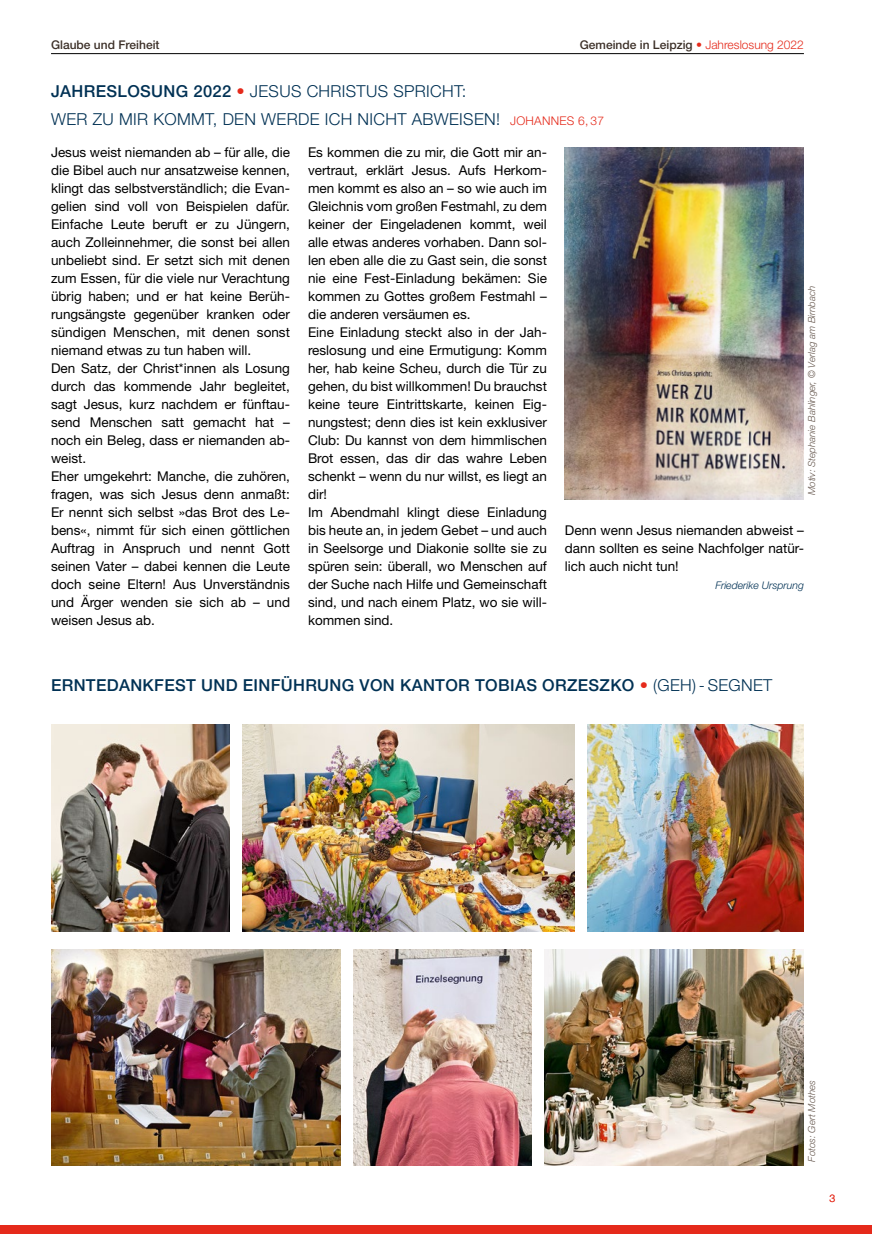
<style>
.page{position:relative;width:872px;height:1234px;background:#fff}
.page>*{position:absolute;margin:0;border:0;box-sizing:border-box;transform-origin:0 0}
.t1{font:300 16.5px/28px "Helvetica Neue LT Pro";letter-spacing:.02em;color:#003154}
.t2{font:500 16.5px "Helvetica Neue LT Pro";letter-spacing:.02em;color:#003154}
.t3{font:13.5px/18px "Helvetica Neue LT Pro";color:#000}
.t4{font:500 12px "Helvetica Neue LT Pro";color:#3c3028}
.t5{font:italic 300 10.5px "Helvetica Neue LT Pro";color:#003154}
.t6{font:300 10.5px "Helvetica Neue LT Pro";color:#e52a1b}
.t7{font:italic 300 9.75px "Helvetica Neue LT Pro";letter-spacing:-.005em;color:#695b52}
.s1{font-weight:300;color:#e52a1b}
.s2{font-weight:500}
.s3{font-weight:500;color:#e52a1b}
.s4{font-size:12px;color:#e52a1b}
.s5{color:#e52a1b}
.s6{font-weight:300}
</style>
<div class="page">
<div style="left:0;top:1225px;width:872px;height:8px;background:#e52a1b"></div>
<hr style="left:51px;top:53px;width:753px;height:1px;background:#000">
<img style="left:51px;top:724px;width:179px;height:207px">
<img style="left:242px;top:724px;width:332px;height:207px">
<img style="left:353px;top:949px;width:178px;height:216px">
<img style="left:587px;top:724px;width:217px;height:207px">
<img style="left:51px;top:949px;width:289px;height:216px">
<img style="left:544px;top:949px;width:260px;height:216px">
<img style="left:565px;top:147px;width:239px;height:352px">
<p class="t4" style="left:580px;top:37px;width:226px">Gemeinde in Leipzig <span class="s1">• Jahreslosung 2022</span></p>
<p class="t1" style="left:51px;top:77px;width:554px"><span class="s2">JAHRESLOSUNG 2022</span> <span class="s3">•</span> JESUS CHRISTUS SPRICHT:<br>WER ZU MIR KOMMT, DEN WERDE ICH NICHT ABWEISEN! <span class="s4">JOHANNES 6, 37</span></p>
<p class="t3" style="left:51px;top:143px;width:240px">Jesus weist niemanden ab – für alle, die die Bibel auch nur ansatzweise kennen, klingt das selbstverständlich; die Evan&shy;gelien sind voll von Beispielen dafür.<br>Einfache Leute beruft er zu Jüngern, auch Zolleinnehmer, die sonst bei allen unbeliebt sind. Er setzt sich mit denen zum Essen, für die viele nur Verachtung übrig haben; und er hat keine Berüh&shy;rungsängste gegenüber kranken oder sündigen Menschen, mit denen sonst niemand etwas zu tun haben will.<br>Den Satz, der Christ*innen als Losung durch das kommende Jahr begleitet, sagt Jesus, kurz nachdem er fünftau&shy;send Menschen satt gemacht hat – noch ein Beleg, dass er niemanden ab&shy;weist.<br>Eher umgekehrt: Manche, die zuhören, fragen, was sich Jesus denn anmaßt:<br>Er nennt sich selbst »das Brot des Le&shy;bens«, nimmt für sich einen göttlichen Auftrag in Anspruch und nennt Gott seinen Vater – dabei kennen die Leute doch seine Eltern! Aus Unverständnis und Ärger wenden sie sich ab – und weisen Jesus ab.</p>
<p class="t3" style="left:308px;top:143px;width:240px">Es kommen die zu mir, die Gott mir an&shy;vertraut, erklärt Jesus. Aufs Herkom&shy;men kommt es also an – so wie auch im Gleichnis vom großen Festmahl, zu dem keiner der Eingeladenen kommt, weil alle etwas anderes vorhaben. Dann sol&shy;len eben alle die zu Gast sein, die sonst nie eine Fest-Einladung bekämen: Sie kommen zu Gottes großem Festmahl – die anderen versäumen es.<br>Eine Einladung steckt also in der Jah&shy;reslosung und eine Ermutigung: Komm her, hab keine Scheu, durch die Tür zu gehen, du bist willkommen! Du brauchst keine teure Eintrittskarte, keinen Eig&shy;nungstest; denn dies ist kein exklusiver Club: Du kannst von dem himmlischen Brot essen, das dir das wahre Leben schenkt – wenn du nur willst, es liegt an dir!<br>Im Abendmahl klingt diese Einladung bis heute an, in jedem Gebet – und auch in Seelsorge und Diakonie sollte sie zu spüren sein: überall, wo Menschen auf der Suche nach Hilfe und Gemeinschaft sind, und nach einem Platz, wo sie will&shy;kommen sind.</p>
<p class="t4" style="left:51px;top:37px;width:110px">Glaube und Freiheit</p>
<p class="t7" style="left:805px;top:495px;width:211px;rotate:-90deg">Motiv: Stephanie Bahlinger, © Verlag am Birnbach</p>
<p class="t3" style="left:565px;top:521px;width:240px;text-align:justify">Denn wenn Jesus niemanden abweist – dann sollten es seine Nachfolger natür&shy;lich auch nicht tun!</p>
<p class="t5" style="left:715px;top:579px;width:90px">Friederike Ursprung</p>
<p class="t2" style="left:51px;top:675px;width:723px">ERNTEDANKFEST UND EINFÜHRUNG VON KANTOR TOBIAS ORZESZKO <span class="s5">•</span> <span class="s6">(GEH)- SEGNET</span></p>
<p class="t7" style="left:805px;top:1161px;width:83px;rotate:-90deg">Fotos: Gert Mothes</p>
<p class="t6" style="left:829px;top:1191px;width:7px">3</p>
</div>
